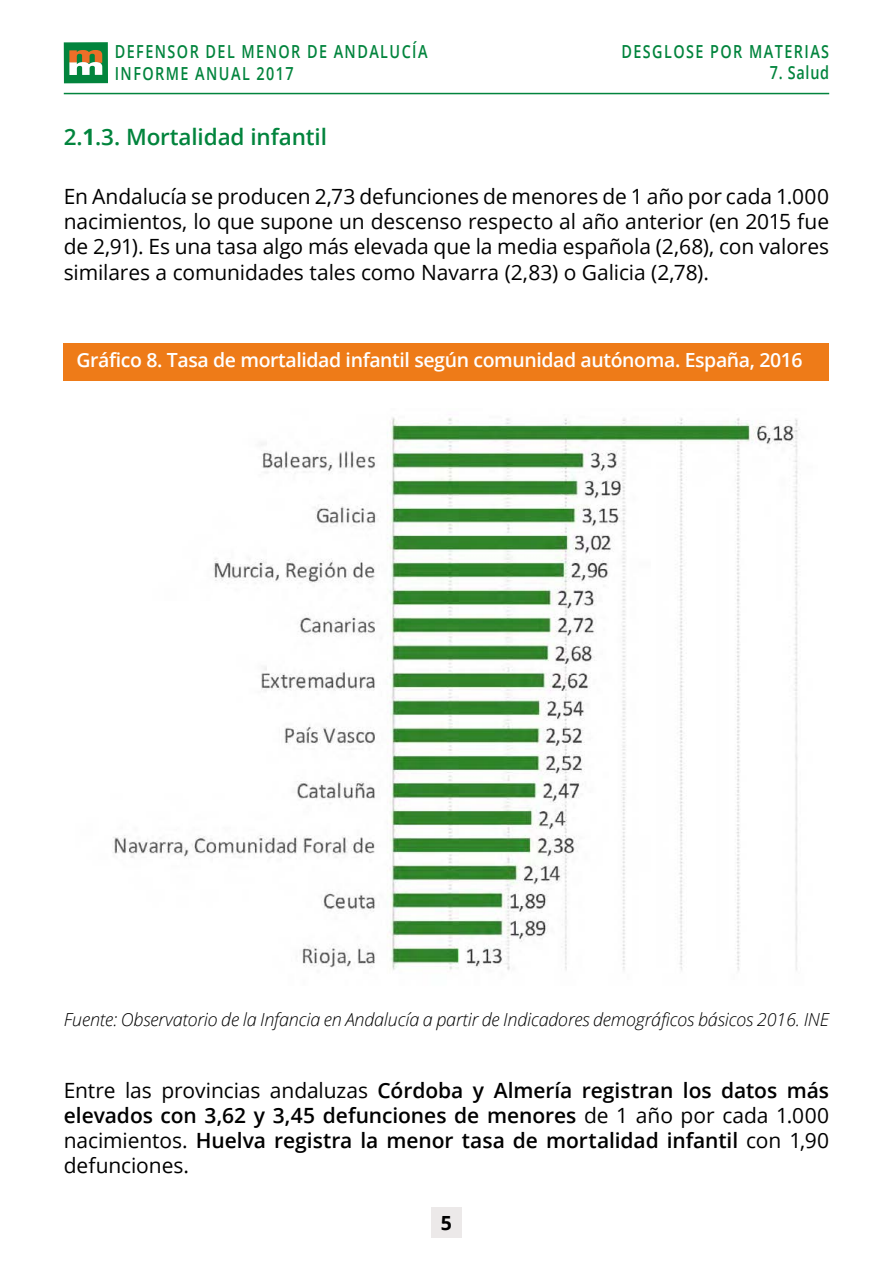
<style>
.page{position:relative;width:893px;height:1263px;background:#fff}
.page>*{position:absolute;margin:0;border:0;box-sizing:border-box;transform-origin:0 0}
.PARRAFO_SEPARATA{font:600 22.5px "Open Sans";letter-spacing:-.005em;color:#02843d}
.PARRAFO_SEPARATA-2{font:21px/25.2px "Open Sans";letter-spacing:-.005em;color:#000;text-align:justify}
.PARRAFO_SEPARATA-3{font:600 21px/25.2px "Open Sans";letter-spacing:-.005em;color:#000;text-align:justify}
.TITULO_GRÁFICO{font:600 19.5px "Open Sans";letter-spacing:-.02em;color:#fff}
.t1{font:700 19.5px "Open Sans";color:#000}
._04_PIE_TABLA_GRAFIC{font:italic 300 18px "Open Sans";letter-spacing:-.01em;color:#000}
.t2{font:600 18px/21.6px "Open Sans";letter-spacing:.1em;color:#02843d;scale:.8 1}
.s1{font-weight:700}
.s2{font-weight:400}
</style>
<div class="page">
<div style="left:431px;top:1208px;width:31px;height:30px;background:#ece9e9"></div>
<div style="left:64px;top:42px;width:44px;height:41px;background:#02843d"></div>
<svg style="left:69px;top:50px;width:33px;height:25px"></svg>
<hr style="left:64px;top:93px;width:765px;height:1px;background:#02843d">
<div style="left:64px;top:343px;width:765px;height:38px;background:#ee7b18"></div>
<img style="left:113px;top:417px;width:687px;height:554px">
<p class="t2" style="left:115px;top:40px;width:392px">DEFENSOR DEL MENOR DE ANDALUCÍA<br>INFORME ANUAL 2017</p>
<p class="t2" style="left:621px;top:40px;width:261px">DESGLOSE POR MATERIAS</p>
<p class="t2" style="left:770px;top:62px;width:76px">7. Salud</p>
<p class="PARRAFO_SEPARATA" style="left:64px;top:121px;width:265px">2.<span class="s1">1</span>.3. Mortalidad infantil</p>
<p class="PARRAFO_SEPARATA-2" style="left:64px;top:183px;width:767px">En Andalucía se producen 2,73 defunciones de menores de 1 año por cada 1.000 nacimientos, lo que supone un descenso respecto al año anterior (en 2015 fue de 2,91). Es una tasa algo más elevada que la media española (2,68), con valores similares a comunidades tales como Navarra (2,83) o Galicia (2,78).</p>
<p class="TITULO_GRÁFICO" style="left:77px;top:346px;width:728px">Gráfico 8. Tasa de mortalidad infantil según comunidad autónoma. España, 2016</p>
<p class="_04_PIE_TABLA_GRAFIC" style="left:64px;top:1007px;width:767px">Fuente: Observatorio de la Infancia en Andalucía a partir de Indicadores demográficos básicos 2016. INE</p>
<p class="PARRAFO_SEPARATA-3" style="left:64px;top:1077px;width:767px"><span class="s2">Entre las provincias andaluzas</span> Córdoba y Almería registran los datos más elevados con 3,62 y 3,45 defunciones de menores <span class="s2">de 1 año por cada 1.000 nacimientos.</span> Huelva registra la menor tasa de mortalidad infantil <span class="s2">con 1,90 defunciones.</span></p>
<p class="t1" style="left:441px;top:1209px;width:13px">5</p>
</div>
